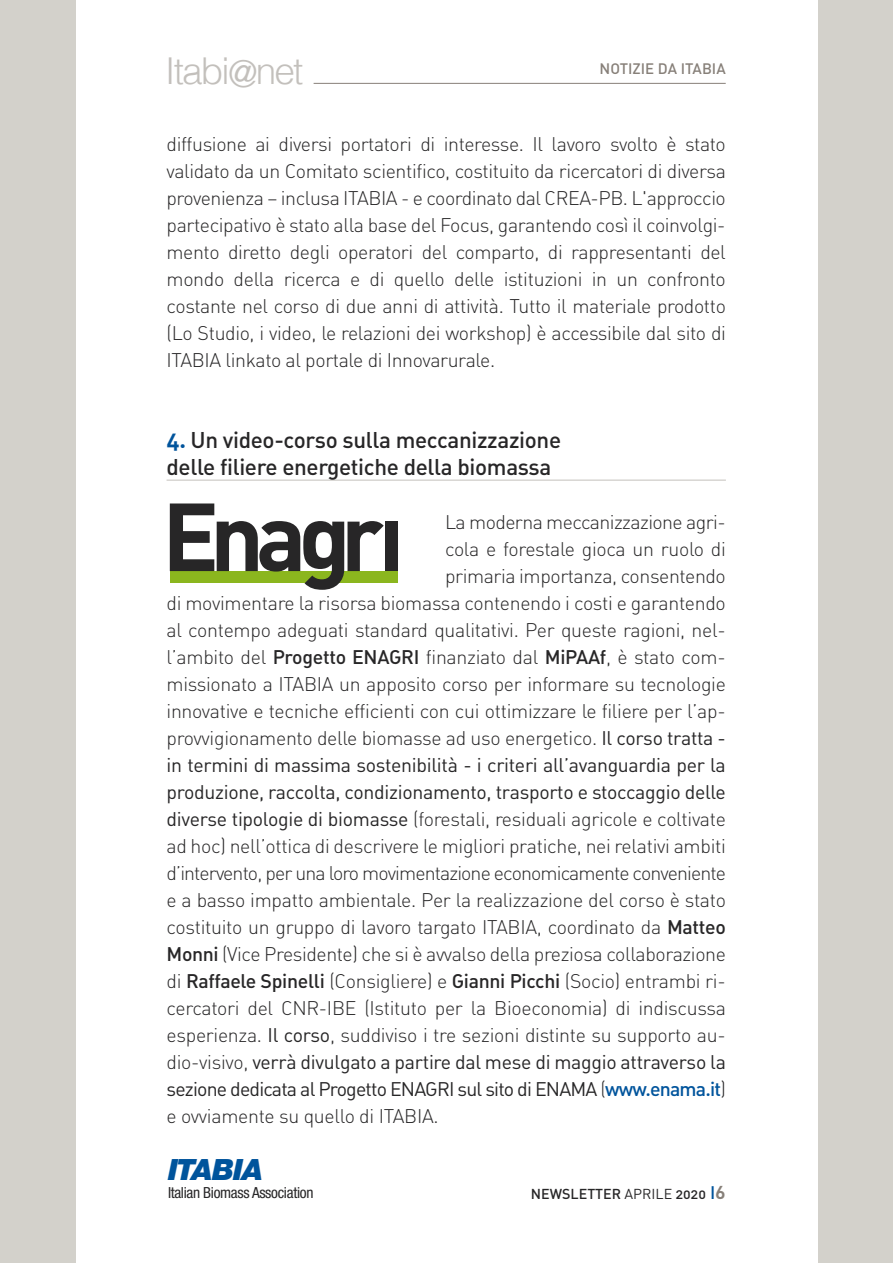
<style>
.page{position:relative;width:893px;height:1263px;background:#fff}
.page>*{position:absolute;margin:0;border:0;box-sizing:border-box;transform-origin:0 0}
.t1{font:300 37.05px "Helvetica";letter-spacing:-.05em;color:#c3c0bc}
.t2{font:italic 900 29.4px "Helvetica Neue";letter-spacing:-.03em;color:#00549c}
.t3{font:22.5px/27px "DIN Medium Alternate";letter-spacing:-.015em;color:#272627}
.t4{font:19.5px/27px "DIN Light Alternate";letter-spacing:-.015em;color:#272627;text-align:justify}
.t5{font:19.5px/27px "DIN Regular Alternate";letter-spacing:-.015em;color:#272627}
.t6{font:condensed 15.3px "Helvetica Neue";letter-spacing:-.02em;color:#272627}
.t7{font:15px "DIN Medium Alternate";color:#878079}
.t8{font:14.25px "DIN Medium Alternate";color:#272627}
.s1{font-family:"DIN Bold Alternate";color:#00549c}
.s2{font-family:"DIN Medium Alternate"}
.s3{font-family:"DIN Regular Alternate"}
.s4{font-family:"DIN Light Alternate"}
.s5{font-family:"DIN Medium Alternate";color:#00549c}
.s6{font-size:18px;color:#00549c}
.s7{font-family:"DIN Bold Alternate";font-size:18px;color:#878079}
</style>
<div class="page">
<div style="left:0;top:0;width:76px;height:1263px;background:#d3d1cb"></div>
<div style="left:818px;top:0;width:75px;height:1263px;background:#d3d1cb"></div>
<hr style="left:314px;top:83px;width:412px;height:1px;background:#878079">
<hr style="left:167px;top:480px;width:559px;height:1px;background:#c3c0bc">
<div style="left:170px;top:571px;width:227px;height:12px;background:#8bb61e"></div>
<div style="left:385px;top:522px;width:12px;height:49px;background:#272627"></div>
<svg style="left:170px;top:503px;width:214px;height:87px"></svg>
<h1 class="t1" style="left:165px;top:55px;width:140px">Itabi@net</h1>
<p class="t7" style="left:600px;top:60px;width:128px">NOTIZIE DA ITABIA</p>
<p class="t4" style="left:167px;top:131px;width:561px">diffusione ai diversi portatori di interesse. Il lavoro svolto è stato validato da un Comitato scientifico, costituito da ricercatori di diversa provenienza – inclusa ITABIA - e coordinato dal CREA-PB. L'approccio partecipativo è stato alla base del Focus, garantendo così il coinvolgi&shy;mento diretto degli operatori del comparto, di rappresentanti del mondo della ricerca e di quello delle istituzioni in un confronto costante nel corso di due anni di attività. Tutto il materiale prodotto (Lo Studio, i video, le relazioni dei workshop) è accessibile dal sito di ITABIA linkato al portale di Innovarurale.</p>
<p class="t3" style="left:167px;top:427px;width:396px"><span class="s1">4.</span> Un video-corso sulla meccanizzazione delle filiere energetiche della biomassa</p>
<p class="t4" style="left:167px;top:509px;width:561px;text-align:right">La moderna meccanizzazione agri-<br>cola e forestale gioca un ruolo di<br>primaria importanza, consentendo<br>di movimentare la risorsa biomassa contenendo i costi e garantendo al contempo adeguati standard qualitativi. Per queste ragioni, nel&shy;l’ambito del <span class="s2">Progetto ENAGRI</span> finanziato dal <span class="s2">MiPAAf</span>, è stato com&shy;missionato a ITABIA un apposito corso per informare su tecnologie innovative e tecniche efficienti con cui ottimizzare le filiere per l’ap&shy;provvigionamento delle biomasse ad uso energetico. <span class="s3">Il corso tratta -</span></p>
<p class="t5" style="left:167px;top:752px;width:561px">in termini di massima sostenibilità - i criteri all’avanguardia per la produzione, raccolta, condizionamento, trasporto e stoccaggio delle</p>
<p class="t4" style="left:167px;top:806px;width:561px"><span class="s3">diverse tipologie di biomasse</span> (forestali, residuali agricole e coltivate ad hoc) nell’ottica di descrivere le migliori pratiche, nei relativi ambiti d’intervento, per una loro movimentazione economicamente conveniente e a basso impatto ambientale. Per la realizzazione del corso è stato costituito un gruppo di lavoro targato ITABIA, coordinato da <span class="s2">Matteo Monni</span> (Vice Presidente) che si è avvalso della preziosa collaborazione di <span class="s2">Raffaele Spinelli</span> (Consigliere) e <span class="s2">Gianni Picchi</span> (Socio) entrambi ri&shy;cercatori del CNR-IBE (Istituto per la Bioeconomia) di indiscussa esperienza. <span class="s3">Il corso</span>, suddiviso i tre sezioni distinte su supporto au-</p>
<p class="t5" style="left:167px;top:1049px;width:561px"><span class="s4">dio-visivo,</span> verrà divulgato a partire dal mese di maggio attraverso la sezione dedicata al Progetto ENAGRI sul sito di ENAMA <span class="s4">(</span><span class="s5">www.enama.it</span><span class="s4">)</span></p>
<p class="t4" style="left:166px;top:1103px;width:274px">e ovviamente su quello di ITABIA.</p>
<h2 class="t2" style="left:168px;top:1159px;width:97px">ITABIA</h2>
<p class="t6" style="left:168px;top:1187px;width:147px">Italian Biomass Association</p>
<p class="t8" style="left:531px;top:1185px;width:196px">NEWSLETTER <span class="s3">APRILE</span> 2020 <span class="s6">I</span><span class="s7">6</span></p>
</div>
